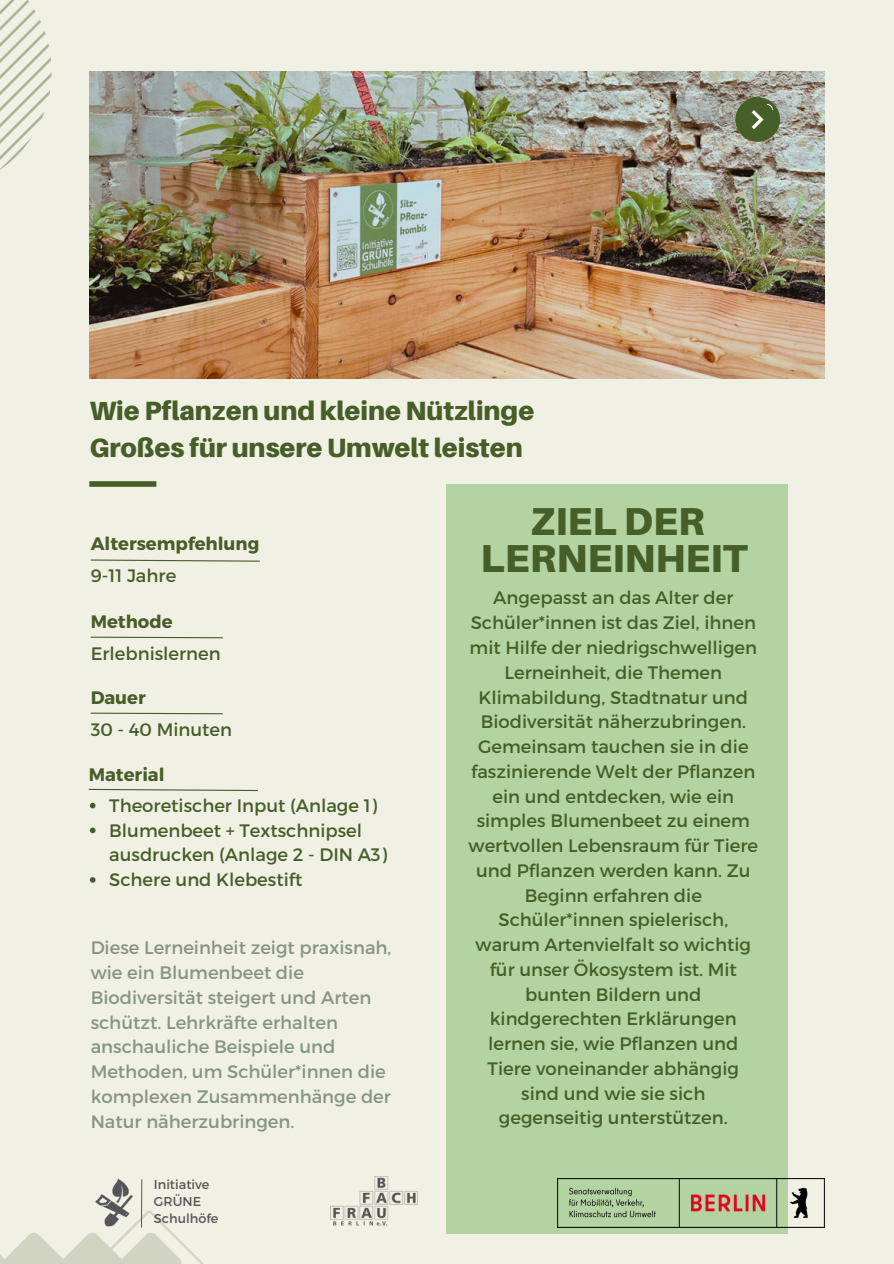
<style>
.page{position:relative;width:894px;height:1264px;background:#fff}
.page>*{position:absolute;margin:0;border:0;box-sizing:border-box;transform-origin:0 0}
.t1{font:900 39px/37.2px "Aileron";color:#465e28;text-align:center}
.t2{font:900 26.4px/36.9px "Aileron";color:#465e28}
.t3{font:18px/24.8px "Montserrat";color:#465e28;text-align:center}
.t4{font:18px/24.8px "Montserrat";color:#869488}
.t5{font:700 18px "Montserrat";color:#465e28}
.t6{font:12.75px "Montserrat";color:#555558}
</style>
<div class="page">
<div style="left:0;top:0;width:893px;height:1263px;background:#f1f0e5"></div>
<img style="left:89px;top:72px;width:735px;height:307px">
<div style="left:446px;top:484px;width:341px;height:749px;background:#b3d3a2"></div>
<svg style="left:0;top:0;width:51px;height:170px"></svg>
<div style="left:735px;top:97px;width:44px;height:44px;background:#465e28;border-radius:50%"></div>
<svg style="left:742px;top:97px;width:37px;height:38px"></svg>
<svg style="left:0;top:1210px;width:203px;height:53px"></svg>
<div style="left:89px;top:481px;width:67px;height:6px;background:#465e28"></div>
<svg style="left:90px;top:636px;width:133px;height:3px"></svg>
<svg style="left:90px;top:712px;width:133px;height:3px"></svg>
<svg style="left:90px;top:559px;width:170px;height:3px"></svg>
<svg style="left:88px;top:788px;width:170px;height:3px"></svg>
<svg style="left:90px;top:802px;width:5px;height:6px"></svg>
<svg style="left:90px;top:827px;width:5px;height:6px"></svg>
<svg style="left:90px;top:877px;width:5px;height:5px"></svg>
<img style="left:89px;top:1178px;width:52px;height:48px">
<hr style="left:141px;top:1179px;width:1px;height:48px;background:#555558">
<img style="left:557px;top:1178px;width:267px;height:48px">
<img style="left:330px;top:1176px;width:87px;height:50px">
<p class="t2" style="left:89px;top:391px;width:446px">Wie Pflanzen und kleine Nützlinge<br>Großes für unsere Umwelt leisten</p>
<h4 class="t5" style="left:91px;top:532px;width:170px">Altersempfehlung</h4>
<p class="t3" style="left:91px;top:562px;width:87px">9-11 Jahre</p>
<p class="t5" style="left:91px;top:610px;width:83px">Methode</p>
<h1 class="t3" style="left:91px;top:640px;width:131px">Erlebnislernen</h1>
<h3 class="t5" style="left:91px;top:686px;width:57px">Dauer</h3>
<h4 class="t3" style="left:91px;top:716px;width:143px">30 - 40 Minuten</h4>
<h3 class="t5" style="left:89px;top:762px;width:77px">Material</h3>
<p class="t3" style="left:109px;top:792px;width:269px">Theoretischer Input (Anlage 1)</p>
<h4 class="t3" style="left:109px;top:816px;width:279px;text-align:left">Blumenbeet + Textschnipsel ausdrucken (Anlage 2 - DIN A3)</h4>
<h3 class="t3" style="left:109px;top:866px;width:194px">Schere und Klebestift</h3>
<h2 class="t4" style="left:91px;top:934px;width:302px">Diese Lerneinheit zeigt praxisnah, wie ein Blumenbeet die<br>Biodiversität steigert und Arten schützt. Lehrkräfte erhalten anschauliche Beispiele und<br>Methoden, um Schüler*innen die komplexen Zusammenhänge der<br>Natur näherzubringen.</h2>
<p class="t6" style="left:154px;top:1175px;width:57px">Initiative</p>
<h4 class="t6" style="left:154px;top:1192px;width:49px">GRÜNE</h4>
<h3 class="t6" style="left:154px;top:1209px;width:66px">Schulhöfe</h3>
<p class="t1" style="left:480px;top:502px;width:268px">ZIEL DER<br>LERNEINHEIT</p>
<p class="t3" style="left:468px;top:584px;width:291px">Angepasst an das Alter der<br>Schüler*innen ist das Ziel, ihnen mit Hilfe der niedrigschwelligen<br>Lerneinheit, die Themen<br>Klimabildung, Stadtnatur und<br>Biodiversität näherzubringen.<br>Gemeinsam tauchen sie in die faszinierende Welt der Pflanzen ein und entdecken, wie ein simples Blumenbeet zu einem wertvollen Lebensraum für Tiere und Pflanzen werden kann. Zu<br>Beginn erfahren die<br>Schüler*innen spielerisch, warum Artenvielfalt so wichtig für unser Ökosystem ist. Mit bunten Bildern und kindgerechten Erklärungen lernen sie, wie Pflanzen und<br>Tiere voneinander abhängig sind und wie sie sich gegenseitig unterstützen.</p>
</div>
